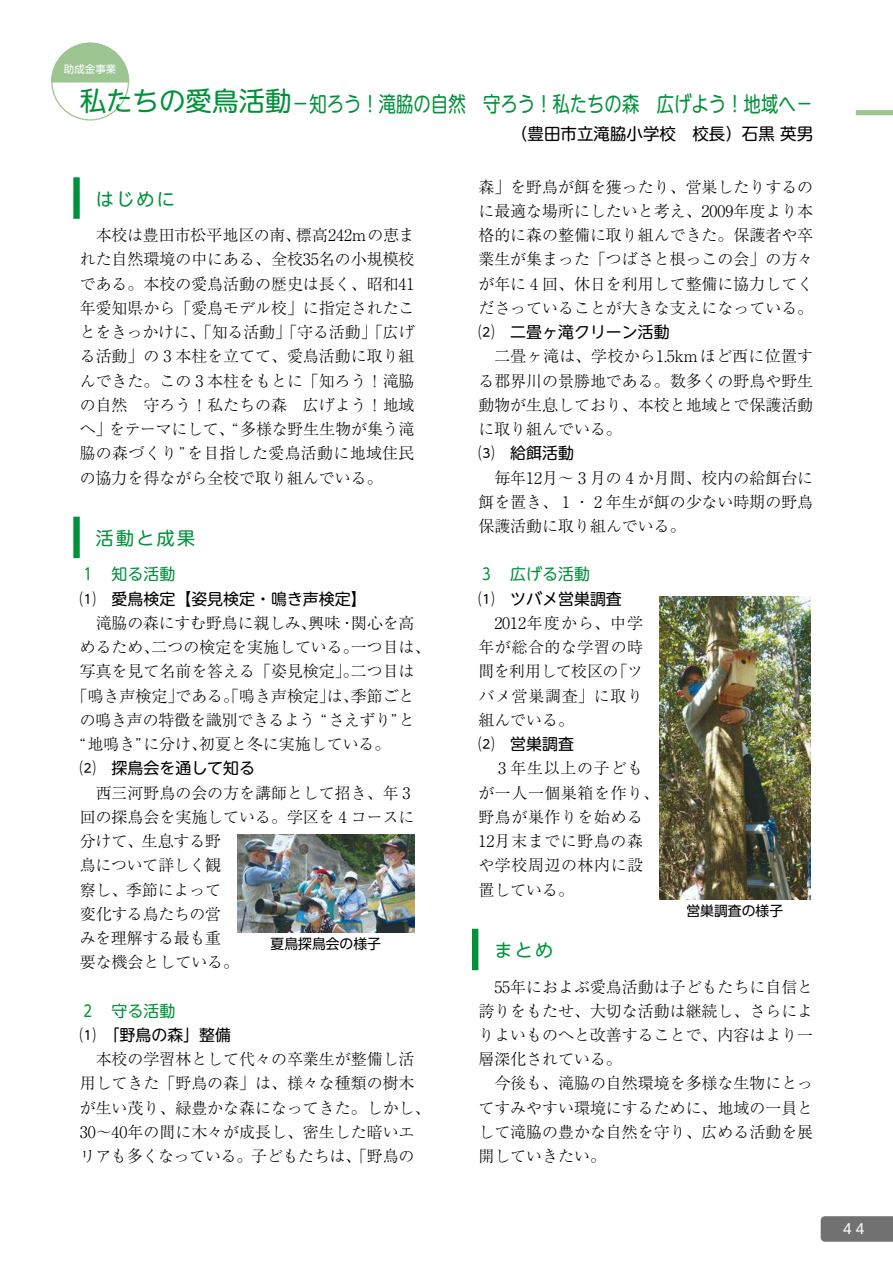
<style>
.page{position:relative;width:893px;height:1263px;background:#fff}
.page>*{position:absolute;margin:0;border:0;box-sizing:border-box;transform-origin:0 0}
.t1{font:21.3px "UD Shin M Go Pr 6";letter-spacing:-.005em;color:#00913a;scale:.82 1}
.t2{font:18px "UD Shin M Go Pr 6";letter-spacing:.125em;color:#00913a}
.t3{font:16.5px "UD Shin M Go Pr 6";color:#000}
.t4{font:300 15.9px/24.3px "Ryumin Pr 6";color:#000;text-align:justify}
.t5{font:15.9px "UD Shin M Go Pr 6";color:#000}
.t6{font:300 15.9px/24.3px "Ryumin Pr 6";letter-spacing:.035em;color:#000}
.t7{font:15.9px "UD Shin M Go Pr 6";color:#00913a}
.t8{font:13.8px "UD Shin Go Pr 6";color:#000}
.t9{font:13.8px "UD Shin Go Pr 6";color:#fff}
.t10{font:10.5px "UD Shin M Go Pr 6";color:#fff}
.s1{font-size:26.55px}
</style>
<div class="page">
<div style="left:123px;top:110px;width:770px;height:5px;background:#9cc591"></div>
<svg style="left:51px;top:42px;width:79px;height:41px"></svg>
<div style="left:73px;top:177px;width:7px;height:42px;background:#00913a"></div>
<div style="left:73px;top:517px;width:7px;height:41px;background:#00913a"></div>
<div style="left:472px;top:929px;width:6px;height:41px;background:#00913a"></div>
<div style="left:118px;top:109px;width:738px;height:7px;background:#fff"></div>
<img style="left:237px;top:835px;width:178px;height:98px">
<img style="left:659px;top:596px;width:152px;height:303px">
<svg style="left:821px;top:1216px;width:72px;height:26px;background:#757474"></svg>
<p class="t10" style="left:64px;top:60px;width:54px">助成金事業</p>
<h1 class="t1" style="left:80px;top:86px;width:896px"><span class="s1">私たちの愛鳥活動</span>－知ろう！滝脇の自然　守ろう！私たちの森　広げよう！地域へ－</h1>
<p class="t2" style="left:96px;top:184px;width:81px">はじめに</p>
<p class="t4" style="left:80px;top:222px;width:336px;text-indent:16px">本校は豊田市松平地区の南、標高242mの恵まれた自然環境の中にある、全校35名の小規模校である。本校の愛鳥活動の歴史は長く、昭和41年愛知県から「愛鳥モデル校」に指定されたことをきっかけに、「知る活動」「守る活動」「広げる活動」の３本柱を立てて、愛鳥活動に取り組んできた。この３本柱をもとに「知ろう！滝脇の自然　守ろう！私たちの森　広げよう！地域へ」をテーマにして、“多様な野生生物が集う滝脇の森づくり”を目指した愛鳥活動に地域住民の協力を得ながら全校で取り組んでいる。</p>
<p class="t2" style="left:96px;top:523px;width:101px">活動と成果</p>
<p class="t7" style="left:84px;top:561px;width:93px">１　知る活動</p>
<p class="t5" style="left:80px;top:585px;width:289px">⑴　愛鳥検定【姿見検定・鳴き声検定】</p>
<p class="t4" style="left:96px;top:610px;width:320px">滝脇の森にすむ野鳥に親しみ、興味・関心を高</p>
<p class="t4" style="left:80px;top:634px;width:352px">めるため、二つの検定を実施している。一つ目は、</p>
<p class="t4" style="left:80px;top:658px;width:336px">写真を見て名前を答える「姿見検定」。二つ目は</p>
<p class="t4" style="left:72px;top:683px;width:344px">「鳴き声検定」である。「鳴き声検定」は、季節ごと</p>
<p class="t4" style="left:80px;top:707px;width:336px">の鳴き声の特徴を識別できるよう “さえずり”と</p>
<p class="t4" style="left:80px;top:731px;width:312px">“地鳴き”に分け、初夏と冬に実施している。</p>
<p class="t5" style="left:80px;top:755px;width:177px">⑵　探鳥会を通して知る</p>
<p class="t4" style="left:80px;top:779px;width:336px;text-align:left;text-indent:16px">西三河野鳥の会の方を講師として招き、年３回の探鳥会を実施している。学区を４コースに分けて、生息する野<br>鳥について詳しく観<br>察し、季節によって<br>変化する鳥たちの営<br>みを理解する最も重<br>要な機会としている。</p>
<p class="t7" style="left:84px;top:997px;width:93px">２　守る活動</p>
<p class="t5" style="left:80px;top:1022px;width:153px">⑴　「野鳥の森」整備</p>
<p class="t4" style="left:80px;top:1046px;width:352px;text-align:left;text-indent:16px">本校の学習林として代々の卒業生が整備し活用してきた「野鳥の森」は、様々な種類の樹木が生い茂り、緑豊かな森になってきた。しかし、<br>30～40年の間に木々が成長し、密生した暗いエリアも多くなっている。子どもたちは、「野鳥の</p>
<p class="t8" style="left:271px;top:933px;width:112px">夏鳥探鳥会の様子</p>
<p class="t3" style="left:511px;top:120px;width:304px">（豊田市立滝脇小学校　校長）石黒英男</p>
<p class="t4" style="left:478px;top:174px;width:336px">森」を野鳥が餌を獲ったり、営巣したりするのに最適な場所にしたいと考え、2009年度より本格的に森の整備に取り組んできた。保護者や卒業生が集まった「つばさと根っこの会」の方々が年に 4 回、休日を利用して整備に協力してくださっていることが大きな支えになっている。</p>
<p class="t5" style="left:478px;top:319px;width:193px">⑵　二畳ヶ滝クリーン活動</p>
<p class="t4" style="left:478px;top:343px;width:336px;text-indent:16px">二畳ヶ滝は、学校から1.5kmほど西に位置する郡界川の景勝地である。数多くの野鳥や野生動物が生息しており、本校と地域とで保護活動に取り組んでいる。</p>
<p class="t5" style="left:478px;top:440px;width:113px">⑶　給餌活動　</p>
<p class="t4" style="left:478px;top:464px;width:336px;text-indent:16px">毎年12月～３月の４か月間、校内の給餌台に餌を置き、１・２年生が餌の少ない時期の野鳥保護活動に取り組んでいる。</p>
<p class="t7" style="left:482px;top:561px;width:109px">３　広げる活動</p>
<p class="t5" style="left:478px;top:585px;width:145px">⑴　ツバメ営巣調査</p>
<p class="t4" style="left:478px;top:610px;width:166px;text-indent:16px">2012年度から、中学年が総合的な学習の時間を利用して校区の「ツバメ営巣調査」に取り組んでいる。</p>
<p class="t5" style="left:478px;top:731px;width:97px">⑵　営巣調査</p>
<p class="t6" style="left:478px;top:755px;width:182px;text-indent:20px">３年生以上の子どもが一人一個巣箱を作り、野鳥が巣作りを始める<br>12月末までに野鳥の森や学校周辺の林内に設置している。</p>
<p class="t8" style="left:686px;top:899px;width:98px">営巣調査の様子</p>
<p class="t2" style="left:494px;top:935px;width:60px">まとめ</p>
<p class="t4" style="left:478px;top:973px;width:336px;text-indent:16px">55年におよぶ愛鳥活動は子どもたちに自信と誇りをもたせ、大切な活動は継続し、さらによりよいものへと改善することで、内容はより一層深化されている。</p>
<p class="t4" style="left:478px;top:1070px;width:336px;text-indent:16px">今後も、滝脇の自然環境を多様な生物にとってすみやすい環境にするために、地域の一員として滝脇の豊かな自然を守り、広める活動を展開していきたい。</p>
<p class="t9" style="left:843px;top:1218px;width:23px">4 4</p>
</div>
